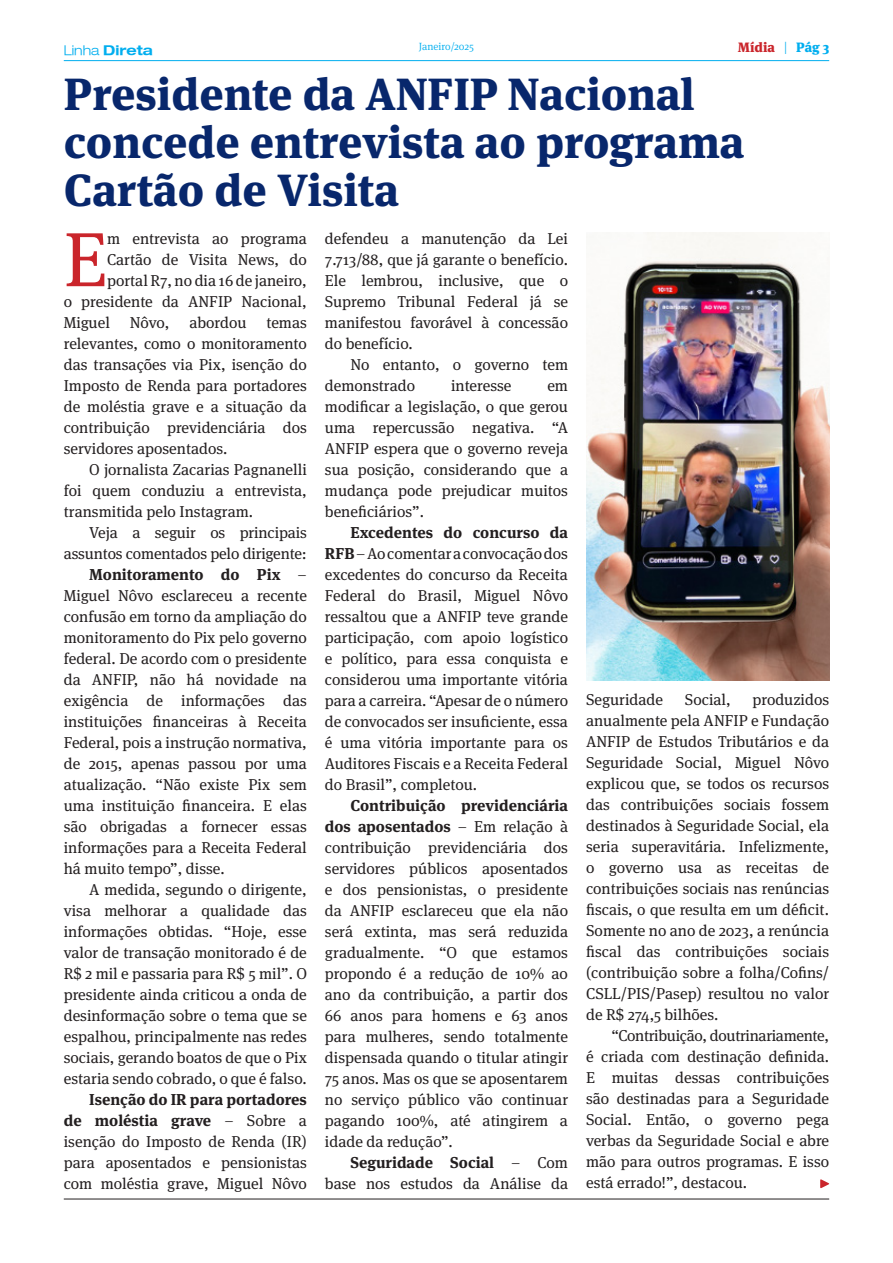
<style>
.page{position:relative;width:893px;height:1263px;background:#fff}
.page>*{position:absolute;margin:0;border:0;box-sizing:border-box;transform-origin:0 0}
.texto{font:76.65px "Meta Serif Pro";color:#ca252b}
.Título{font:800 45px/48px "Meta Serif Pro";color:#08276c}
.texto-2{font:15.75px/21px "Meta Serif Pro";color:#231f20;text-align:justify}
.t1{font:700 expanded 13.5px "Helvetica Neue LT";color:#00aeef}
.texto-3{font:900 13.5px "Meta Serif Pro";color:#ca252b}
.texto-4{font:300 10.5px "Meta Serif Pro";color:#00aeef}
.s1{font-weight:300}
.s2{font-weight:300;color:#00aeef}
.s3{color:#00aeef}
.s4{font-weight:700}
</style>
<div class="page">
<hr style="left:64px;top:60px;width:765px;height:1px;background:#00aeef">
<img style="left:586px;top:232px;width:243px;height:448px">
<hr style="left:64px;top:1199px;width:765px;height:1px;background:#231f20">
<svg style="left:820px;top:1179px;width:9px;height:9px"></svg>
<p class="t1" style="left:64px;top:42px;width:90px"><span class="s1">Linha</span> Direta</p>
<p class="texto-4" style="left:419px;top:39px;width:56px">Janeiro/2025</p>
<p class="texto-3" style="left:738px;top:36px;width:93px">Mídia <span class="s2">|</span> <span class="s3">Pág 3</span></p>
<p class="Título" style="left:64px;top:66px;width:682px">Presidente da ANFIP Nacional concede entrevista ao programa<br>Cartão de Visita</p>
<p class="texto" style="left:64px;top:204px;width:45px">E</p>
<p class="texto-2" style="left:107px;top:227px;width:201px">m entrevista ao programa</p>
<p class="texto-2" style="left:325px;top:227px;width:245px">defendeu a manutenção da Lei 7.713/88, que já garante o benefício.<br>Ele lembrou, inclusive, que o Supremo Tribunal Federal já se manifestou favorável à concessão do benefício.</p>
<p class="texto-2" style="left:325px;top:353px;width:245px;text-indent:26px">No entanto, o governo tem demonstrado</p>
<p class="texto-2" style="left:107px;top:248px;width:201px">Cartão de Visita News, do</p>
<p class="texto-2" style="left:107px;top:269px;width:201px">portal R7, no dia 16 de janeiro,</p>
<p class="texto-2" style="left:64px;top:290px;width:245px">o presidente da ANFIP Nacional,</p>
<p class="texto-2" style="left:64px;top:311px;width:48px">Miguel</p>
<p class="texto-2" style="left:130px;top:311px;width:41px">Nôvo,</p>
<p class="texto-2" style="left:189px;top:311px;width:59px">abordou</p>
<p class="texto-2" style="left:64px;top:311px;width:245px;text-indent:203px">temas relevantes, como o monitoramento das transações via Pix, isenção do Imposto de Renda para portadores de moléstia grave e a situação da contribuição previdenciária dos servidores aposentados.</p>
<p class="texto-2" style="left:64px;top:458px;width:245px;text-indent:26px">O jornalista Zacarias Pagnanelli foi quem conduziu a entrevista, transmitida pelo Instagram.</p>
<p class="texto-2" style="left:64px;top:521px;width:245px;text-align:right">Veja a seguir os principais assuntos comentados pelo dirigente:</p>
<p class="texto-2" style="left:64px;top:563px;width:245px;text-indent:26px"><span class="s4">Monitoramento do Pix</span> – Miguel Nôvo esclareceu a recente confusão em torno da ampliação do monitoramento do Pix pelo governo federal. De acordo com o presidente da ANFIP, não há novidade na exigência de informações das instituições financeiras à Receita Federal, pois a instrução normativa, de 2015, apenas passou por uma atualização. “Não existe Pix sem uma instituição financeira. E elas são obrigadas a fornecer essas informações para a Receita Federal há muito tempo”, disse.</p>
<p class="texto-2" style="left:64px;top:878px;width:245px;text-indent:26px">A medida, segundo o dirigente, visa melhorar a qualidade das informações obtidas. “Hoje, esse valor de transação monitorado é de R$ 2 mil e passaria para R$ 5 mil”. O presidente ainda criticou a onda de desinformação sobre o tema que se espalhou, principalmente nas redes sociais, gerando boatos de que o Pix estaria sendo cobrado, o que é falso.</p>
<p class="texto-2" style="left:64px;top:1088px;width:245px;text-indent:26px"><span class="s4">Isenção do IR para portadores de moléstia grave</span> – Sobre a isenção do Imposto de Renda (IR) para aposentados e pensionistas com moléstia grave, Miguel Nôvo</p>
<p class="texto-2" style="left:451px;top:374px;width:62px">interesse</p>
<p class="texto-2" style="left:325px;top:374px;width:245px;text-indent:222px">em modificar a legislação, o que gerou uma repercussão negativa. “A ANFIP espera que o governo reveja sua posição, considerando que a mudança pode prejudicar muitos beneficiários”.</p>
<p class="texto-2" style="left:325px;top:521px;width:245px;text-indent:26px"><span class="s4">Excedentes do concurso da RFB</span> – Ao comentar a convocação dos excedentes do concurso da Receita Federal do Brasil, Miguel Nôvo ressaltou que a ANFIP teve grande participação, com apoio logístico e político, para essa conquista e considerou uma importante vitória para a carreira. “Apesar de o número de convocados ser insuficiente, essa é uma vitória importante para os Auditores Fiscais e a Receita Federal do Brasil”, completou.</p>
<p class="texto-2" style="left:325px;top:794px;width:245px;text-indent:26px"><span class="s4">Contribuição previdenciária dos aposentados</span> – Em relação à contribuição previdenciária dos servidores públicos aposentados e dos pensionistas, o presidente da ANFIP esclareceu que ela não será extinta, mas será reduzida gradualmente. “O que estamos propondo é a redução de 10% ao ano da contribuição, a partir dos 66 anos para homens e 63 anos para mulheres, sendo totalmente dispensada quando o titular atingir 75 anos. Mas os que se aposentarem no serviço público vão continuar pagando 100%, até atingirem a idade da redução”.</p>
<p class="texto-2" style="left:325px;top:1151px;width:245px;text-align:right"><span class="s4">Seguridade Social</span> – Com base nos estudos da Análise da</p>
<p class="texto-2" style="left:586px;top:688px;width:245px;text-indent:167px">produzidos anualmente pela ANFIP e Fundação ANFIP de Estudos Tributários e da Seguridade Social, Miguel Nôvo explicou que, se todos os recursos das contribuições sociais fossem destinados à Seguridade Social, ela seria superavitária. Infelizmente, o governo usa as receitas de contribuições sociais nas renúncias fiscais, o que resulta em um déficit.<br>Somente no ano de 2023, a renúncia fiscal das contribuições sociais (contribuição sobre a folha/Cofins/ CSLL/PIS/Pasep) resultou no valor de R$ 274,5 bilhões.</p>
<p class="texto-2" style="left:586px;top:1024px;width:245px;text-indent:26px">“Contribuição, doutrinariamente, é criada com destinação definida.<br>E muitas dessas contribuições são destinadas para a Seguridade Social. Então, o governo pega verbas da Seguridade Social e abre mão para outros programas. E isso está errado!”, destacou.</p>
<p class="texto-2" style="left:586px;top:688px;width:78px">Seguridade</p>
<p class="texto-2" style="left:685px;top:688px;width:48px">Social,</p>
</div>
